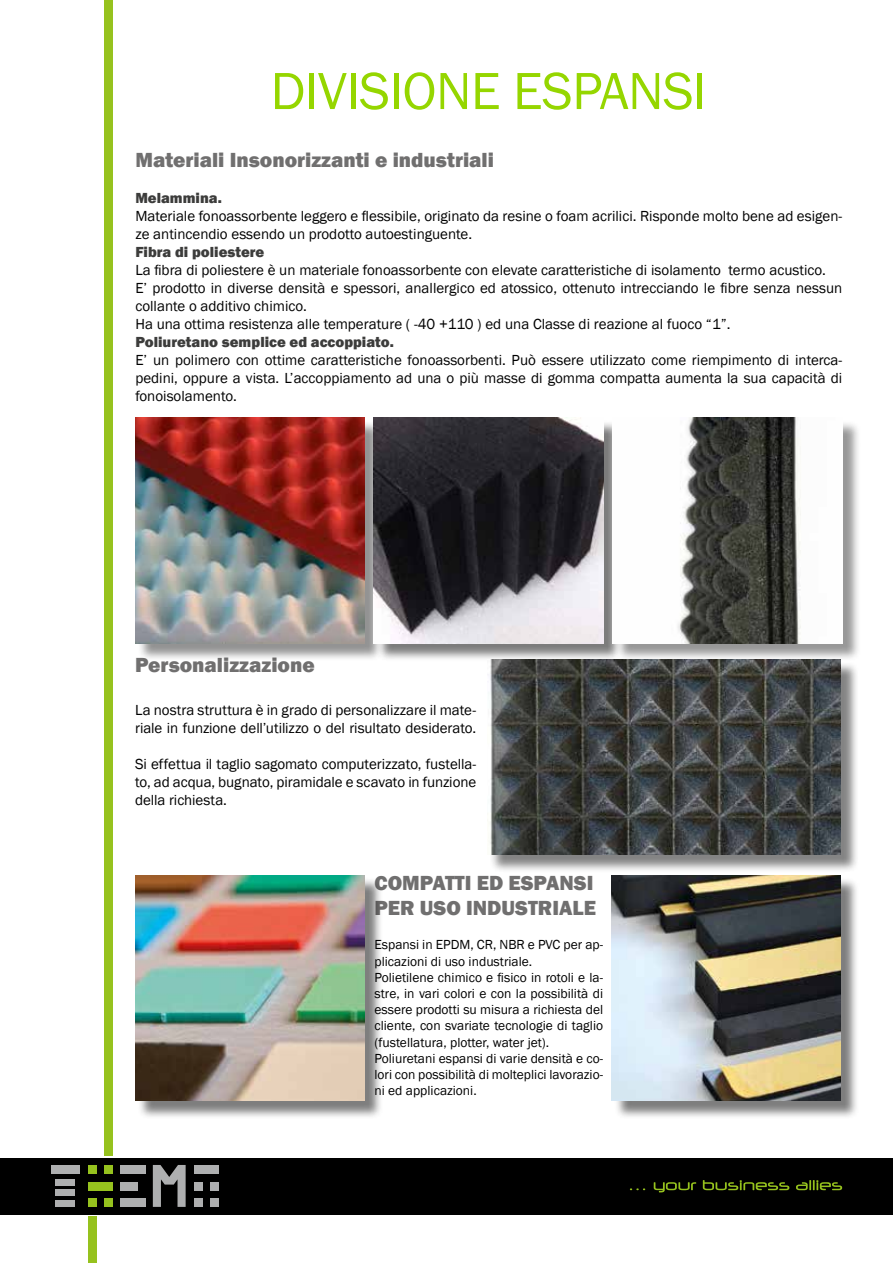
<style>
.page{position:relative;width:893px;height:1263px;background:#fff}
.page>*{position:absolute;margin:0;border:0;box-sizing:border-box;transform-origin:0 0}
.t1{font:54px "Franklin Gothic";letter-spacing:-.01em;color:#95d600}
.t2{font:800 21px/25.2px "Franklin Gothic";color:#706f6f}
.t3{font:15px/18px "Franklin Gothic";color:#000}
.t4{font:800 15px "Franklin Gothic";color:#3c3c3b}
.t5{font:13.5px/16.2px "Franklin Gothic";color:#000}
</style>
<div class="page">
<div style="left:0;top:1157px;width:893px;height:57px;background:#000"></div>
<div style="left:88px;top:1198px;width:9px;height:9px;background:#96c21e"></div>
<div style="left:104px;top:1198px;width:9px;height:9px;background:#96c21e"></div>
<div style="left:88px;top:1165px;width:9px;height:9px;background:#96c21e"></div>
<div style="left:104px;top:1165px;width:9px;height:9px;background:#96c21e"></div>
<div style="left:88px;top:1181px;width:25px;height:9px;background:#96c21e"></div>
<div style="left:51px;top:1165px;width:29px;height:9px;background:#aeafb0"></div>
<div style="left:56px;top:1179px;width:19px;height:6px;background:#aeafb0"></div>
<div style="left:56px;top:1190px;width:19px;height:6px;background:#aeafb0"></div>
<div style="left:56px;top:1201px;width:19px;height:6px;background:#aeafb0"></div>
<div style="left:121px;top:1181px;width:17px;height:9px;background:#aeafb0"></div>
<div style="left:121px;top:1165px;width:25px;height:9px;background:#aeafb0"></div>
<div style="left:121px;top:1198px;width:25px;height:9px;background:#aeafb0"></div>
<div style="left:195px;top:1198px;width:8px;height:9px;background:#aeafb0"></div>
<div style="left:211px;top:1198px;width:8px;height:9px;background:#aeafb0"></div>
<div style="left:195px;top:1181px;width:8px;height:9px;background:#aeafb0"></div>
<div style="left:211px;top:1181px;width:8px;height:9px;background:#aeafb0"></div>
<div style="left:195px;top:1165px;width:24px;height:9px;background:#aeafb0"></div>
<svg style="left:153px;top:1165px;width:33px;height:42px"></svg>
<div style="left:104px;top:0;width:9px;height:1156px;background:#96c21e"></div>
<div style="left:88px;top:1216px;width:9px;height:47px;background:#96c21e"></div>
<svg style="left:630px;top:1188px;width:15px;height:2px"></svg>
<svg style="left:654px;top:1182px;width:42px;height:10px"></svg>
<svg style="left:703px;top:1180px;width:86px;height:10px"></svg>
<svg style="left:796px;top:1180px;width:46px;height:10px"></svg>
<div style="left:137px;top:420px;width:246px;height:242px;background:#000;opacity:.43"></div>
<img style="left:135px;top:418px;width:229px;height:225px">
<div style="left:376px;top:420px;width:246px;height:242px;background:#000;opacity:.52"></div>
<img style="left:374px;top:418px;width:229px;height:225px">
<div style="left:490px;top:661px;width:369px;height:212px;background:#000;opacity:.49"></div>
<img style="left:487px;top:659px;width:354px;height:196px">
<div style="left:137px;top:877px;width:246px;height:242px;background:#000;opacity:.51"></div>
<img style="left:135px;top:875px;width:229px;height:225px">
<div style="left:614px;top:877px;width:246px;height:242px;background:#000;opacity:.51"></div>
<img style="left:612px;top:875px;width:229px;height:225px">
<div style="left:615px;top:420px;width:246px;height:242px;background:#000;opacity:.41"></div>
<img style="left:613px;top:418px;width:229px;height:225px">
<h1 class="t1" style="left:271px;top:58px;width:438px">DIVISIONE ESPANSI</h1>
<h2 class="t2" style="left:135px;top:147px;width:360px">Materiali Insonorizzanti e industriali</h2>
<p class="t4" style="left:135px;top:188px;width:88px">Melammina.</p>
<p class="t3" style="left:135px;top:207px;width:708px">Materiale fonoassorbente leggero e flessibile, originato da resine o foam acrilici. Risponde molto bene ad esigen&shy;ze antincendio essendo un prodotto autoestinguente.</p>
<p class="t4" style="left:135px;top:242px;width:131px">Fibra di poliestere</p>
<p class="t3" style="left:135px;top:261px;width:708px">La fibra di poliestere è un materiale fonoassorbente con elevate caratteristiche di isolamento termo acustico.<br>E’ prodotto in diverse densità e spessori, anallergico ed atossico, ottenuto intrecciando le fibre senza nessun collante o additivo chimico.<br>Ha una ottima resistenza alle temperature ( -40 +110 ) ed una Classe di reazione al fuoco “1”.</p>
<p class="t4" style="left:135px;top:332px;width:260px">Poliuretano semplice ed accoppiato.</p>
<p class="t3" style="left:135px;top:351px;width:708px;text-align:justify">E’ un polimero con ottime caratteristiche fonoassorbenti. Può essere utilizzato come riempimento di interca&shy;pedini, oppure a vista. L’accoppiamento ad una o più masse di gomma compatta aumenta la sua capacità di fonoisolamento.</p>
<h2 class="t2" style="left:135px;top:652px;width:181px">Personalizzazione</h2>
<p class="t3" style="left:135px;top:701px;width:343px">La nostra struttura è in grado di personalizzare il mate&shy;riale in funzione dell’utilizzo o del risultato desiderato.</p>
<p class="t3" style="left:135px;top:755px;width:343px;text-align:justify">Si effettua il taglio sagomato computerizzato, fustella&shy;to, ad acqua, bugnato, piramidale e scavato in funzione della richiesta.</p>
<h2 class="t2" style="left:374px;top:870px;width:223px">COMPATTI ED ESPANSI<br>PER USO INDUSTRIALE</h2>
<p class="t5" style="left:374px;top:937px;width:230px">Espansi in EPDM, CR, NBR e PVC per ap&shy;plicazioni di uso industriale.<br>Polietilene chimico e fisico in rotoli e la&shy;stre, in vari colori e con la possibilità di essere prodotti su misura a richiesta del cliente, con svariate tecnologie di taglio (fustellatura, plotter, water jet).<br>Poliuretani espansi di varie densità e co&shy;lori con possibilità di molteplici lavorazio&shy;ni ed applicazioni.</p>
</div>
